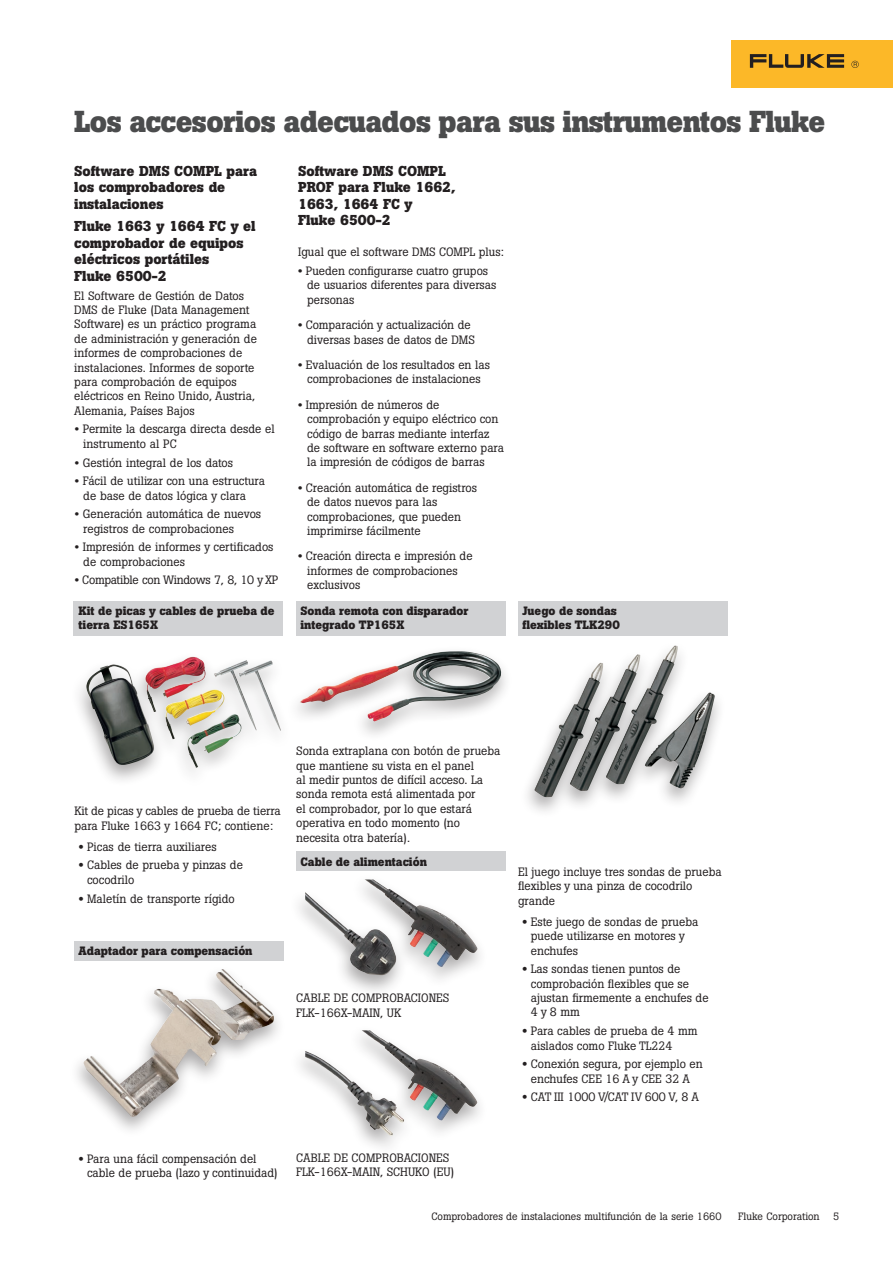
<style>
.page{position:relative;width:893px;height:1263px;background:#fff}
.page>*{position:absolute;margin:0;border:0;box-sizing:border-box;transform-origin:0 0}
.t1{font:700 30px "Boton Pro";letter-spacing:-.02em;color:#4b4c4d}
.t2{font:700 14.25px/16.5px "Boton Pro";color:#231f20}
.t3{font:12px/14.4px "Boton Pro";color:#231f20}
.t4{font:700 12px/13.5px "Boton Pro";color:#231f20}
.t5{font:12px "Boton Pro";letter-spacing:-.02em;color:#231f20}
.t6{font:10.5px "Boton Pro";color:#231f20}
.s1{font-family:"Arial";font-weight:700}
.s2{font-family:"Arial";font-weight:900}
</style>
<div class="page">
<div style="left:731px;top:40px;width:162px;height:47px;background:#fcb828"></div>
<svg style="left:750px;top:54px;width:94px;height:14px"></svg>
<svg style="left:851px;top:61px;width:8px;height:7px"></svg>
<div style="left:518px;top:602px;width:210px;height:34px;background:#d1d2d4"></div>
<div style="left:296px;top:851px;width:210px;height:20px;background:#d1d2d4"></div>
<div style="left:296px;top:602px;width:210px;height:34px;background:#d1d2d4"></div>
<div style="left:74px;top:941px;width:210px;height:20px;background:#d1d2d4"></div>
<div style="left:73px;top:601px;width:210px;height:34px;background:#d1d2d4"></div>
<img style="left:83px;top:969px;width:195px;height:148px">
<div style="left:290px;top:874px;width:199px;height:123px;background:#231f20;opacity:.39"></div>
<img style="left:305px;top:879px;width:173px;height:96px">
<img style="left:305px;top:1030px;width:173px;height:107px">
<div style="left:519px;top:641px;width:207px;height:178px;background:#231f20;opacity:.39"></div>
<img style="left:570px;top:645px;width:108px;height:146px">
<img style="left:300px;top:651px;width:202px;height:71px">
<div style="left:71px;top:651px;width:221px;height:137px;background:#231f20;opacity:.39"></div>
<img style="left:145px;top:657px;width:47px;height:55px">
<h1 class="t1" style="left:74px;top:102px;width:753px">Los accesorios adecuados para sus instrumentos Fluke</h1>
<p class="t2" style="left:74px;top:163px;width:184px">Software DMS COMPL para los comprobadores de instalaciones</p>
<p class="t2" style="left:74px;top:218px;width:183px">Fluke 1663 y 1664 FC y el comprobador de equipos eléctricos portátiles<br>Fluke 6500-2</p>
<p class="t3" style="left:74px;top:288px;width:184px">El Software de Gestión de Datos<br>DMS de Fluke (Data Management<br>Software) es un práctico programa de administración y generación de informes de comprobaciones de instalaciones. Informes de soporte para comprobación de equipos eléctricos en Reino Unido, Austria,<br>Alemania, Países Bajos</p>
<p class="t3" style="left:83px;top:422px;width:193px;text-indent:-9px"><span class="s1">•</span> Permite la descarga directa desde el instrumento al PC</p>
<p class="t3" style="left:75px;top:455px;width:160px"><span class="s1">•</span> Gestión integral de los datos</p>
<p class="t3" style="left:83px;top:474px;width:183px;text-indent:-9px"><span class="s1">•</span> Fácil de utilizar con una estructura de base de datos lógica y clara</p>
<p class="t3" style="left:83px;top:507px;width:179px;text-indent:-9px"><span class="s1">•</span> Generación automática de nuevos registros de comprobaciones</p>
<p class="t3" style="left:83px;top:540px;width:192px;text-indent:-9px"><span class="s1">•</span> Impresión de informes y certificados de comprobaciones</p>
<p class="t5" style="left:75px;top:572px;width:205px"><span class="s1">•</span> Compatible con Windows 7, 8, 10 y XP</p>
<p class="t4" style="left:79px;top:604px;width:197px">Kit de picas y cables de prueba de tierra ES165X</p>
<p class="t2" style="left:298px;top:163px;width:159px">Software DMS COMPL<br>PROF para Fluke 1662,<br>1663, 1664 FC y<br>Fluke 6500-2</p>
<p class="t3" style="left:298px;top:245px;width:207px">Igual que el software DMS COMPL plus:</p>
<p class="t3" style="left:307px;top:264px;width:191px;text-indent:-9px"><span class="s1">•</span> Pueden configurarse cuatro grupos de usuarios diferentes para diversas personas</p>
<p class="t3" style="left:307px;top:318px;width:169px;text-indent:-9px"><span class="s1">•</span> Comparación y actualización de diversas bases de datos de DMS</p>
<p class="t3" style="left:298px;top:358px;width:193px;text-align:center"><span class="s1">•</span> Evaluación de los resultados en las comprobaciones de instalaciones</p>
<p class="t3" style="left:307px;top:397px;width:198px;text-indent:-9px"><span class="s1">•</span> Impresión de números de comprobación y equipo eléctrico con código de barras mediante interfaz de software en software externo para la impresión de códigos de barras</p>
<p class="t3" style="left:307px;top:480px;width:171px;text-indent:-9px"><span class="s1">•</span> Creación automática de registros de datos nuevos para las comprobaciones, que pueden imprimirse fácilmente</p>
<p class="t3" style="left:307px;top:549px;width:167px;text-indent:-9px"><span class="s1">•</span> Creación directa e impresión de informes de comprobaciones exclusivos</p>
<p class="t4" style="left:300px;top:604px;width:169px">Sonda remota con disparador integrado TP165X</p>
<p class="t4" style="left:522px;top:604px;width:99px">Juego de sondas flexibles TLK290</p>
<p class="t3" style="left:74px;top:804px;width:208px">Kit de picas y cables de prueba de tierra para Fluke 1663 y 1664 FC; contiene:</p>
<p class="t3" style="left:78px;top:839px;width:140px"><span class="s2">•</span> Picas de tierra auxiliares</p>
<p class="t3" style="left:87px;top:858px;width:157px;text-indent:-9px"><span class="s2">•</span> Cables de prueba y pinzas de cocodrilo</p>
<p class="t3" style="left:78px;top:892px;width:158px"><span class="s2">•</span> Maletín de transporte rígido</p>
<p class="t4" style="left:79px;top:944px;width:175px">Adaptador para compensación</p>
<p class="t3" style="left:296px;top:744px;width:206px">Sonda extraplana con botón de prueba que mantiene su vista en el panel<br>al medir puntos de difícil acceso. La sonda remota está alimentada por<br>el comprobador, por lo que estará operativa en todo momento (no necesita otra batería).</p>
<p class="t4" style="left:300px;top:855px;width:128px">Cable de alimentación</p>
<p class="t3" style="left:296px;top:991px;width:155px">CABLE DE COMPROBACIONES<br>FLK-166X-MAIN, UK</p>
<p class="t3" style="left:518px;top:864px;width:205px">El juego incluye tres sondas de prueba flexibles y una pinza de cocodrilo grande</p>
<p class="t3" style="left:531px;top:914px;width:169px;text-indent:-9px"><span class="s2">•</span> Este juego de sondas de prueba puede utilizarse en motores y enchufes</p>
<p class="t3" style="left:531px;top:962px;width:179px;text-indent:-9px"><span class="s2">•</span> Las sondas tienen puntos de comprobación flexibles que se ajustan firmemente a enchufes de<br>4 y 8 mm</p>
<p class="t3" style="left:531px;top:1024px;width:168px;text-indent:-9px"><span class="s2">•</span> Para cables de prueba de 4 mm aislados como Fluke TL224</p>
<p class="t3" style="left:522px;top:1057px;width:182px;text-align:center"><span class="s2">•</span> Conexión segura, por ejemplo en enchufes CEE 16 A y CEE 32 A</p>
<p class="t3" style="left:522px;top:1090px;width:179px"><span class="s2">•</span> CAT III 1000 V/CAT IV 600 V, 8 A</p>
<p class="t3" style="left:87px;top:1151px;width:192px;text-indent:-9px"><span class="s2">•</span> Para una fácil compensación del cable de prueba (lazo y continuidad)</p>
<p class="t3" style="left:296px;top:1150px;width:159px">CABLE DE COMPROBACIONES<br>FLK-166X-MAIN, SCHUKO (EU)</p>
<p class="t6" style="left:431px;top:1210px;width:291px">Comprobadores de instalaciones multifunción de la serie 1660</p>
<p class="t6" style="left:738px;top:1210px;width:83px">Fluke Corporation</p>
<p class="t6" style="left:833px;top:1210px;width:8px">5</p>
</div>
